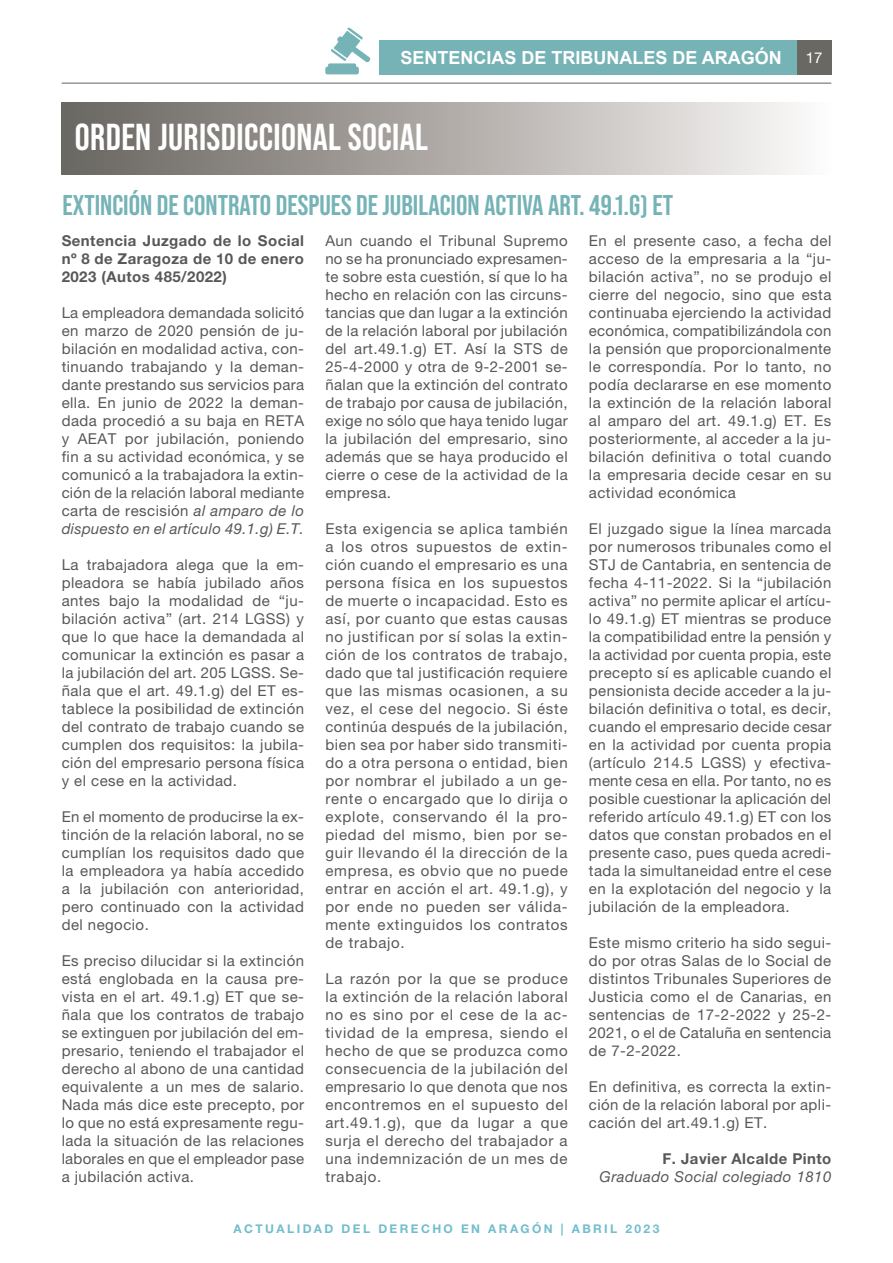
<style>
.page{position:relative;width:893px;height:1263px;background:#fff}
.page>*{position:absolute;margin:0;border:0;box-sizing:border-box;transform-origin:0 0}
.t1{font:700 37.5px "Bebas Neue Pro";letter-spacing:.01em;color:#fff}
.t2{font:700 28.5px "Bebas Neue Pro";color:#75b3b6}
.t3{font:700 18px "Arial";color:#fff}
.t4{font:15px/18px "Helvetica Neue LT Pro";letter-spacing:.03em;color:#58585a;text-align:justify}
.t5{font:700 15px/18px "Helvetica Neue LT Pro";letter-spacing:.03em;color:#58585a;text-align:justify}
.t6{font:italic 15px "Helvetica Neue LT Pro";letter-spacing:.03em;color:#58585a}
.t7{font:15px "Helvetica Neue LT Pro";color:#fff}
.t8{font:700 12px "Helvetica Neue LT Pro";letter-spacing:.2em;color:#72bdce}
.s1{font-style:italic}
</style>
<div class="page">
<div style="left:62px;top:102px;width:769px;height:72px;background:linear-gradient(to right,#67625d,#fcf9f8)"></div>
<hr style="left:62px;top:83px;width:769px;height:1px;background:#72776b">
<svg style="left:325px;top:27px;width:46px;height:47px"></svg>
<div style="left:379px;top:40px;width:418px;height:34px;background:#75b3b6"></div>
<div style="left:797px;top:40px;width:34px;height:34px;background:#696863"></div>
<p class="t3" style="left:400px;top:46px;width:383px">SENTENCIAS DE TRIBUNALES DE ARAGÓN</p>
<p class="t7" style="left:806px;top:48px;width:18px">17</p>
<h1 class="t1" style="left:75px;top:116px;width:354px">ORDEN JURISDICCIONAL SOCIAL</h1>
<h2 class="t2" style="left:63px;top:189px;width:612px">EXTINCIÓN DE CONTRATO DESPUES DE JUBILACION ACTIVA ART. 49.1.G) ET</h2>
<p class="t5" style="left:62px;top:231px;width:244px">Sentencia Juzgado de lo Social nº 8 de Zaragoza de 10 de enero 2023 (Autos 485/2022)</p>
<p class="t4" style="left:62px;top:304px;width:244px">La empleadora demandada solicitó en marzo de 2020 pensión de ju&shy;bilación en modalidad activa, con&shy;tinuando trabajando y la deman&shy;dante prestando sus servicios para ella. En junio de 2022 la deman&shy;dada procedió a su baja en RETA y AEAT por jubilación, poniendo fin a su actividad económica, y se comunicó a la trabajadora la extin&shy;ción de la relación laboral mediante carta de rescisión <span class="s1">al amparo de lo dispuesto en el artículo 49.1.g) E.T.</span></p>
<p class="t4" style="left:62px;top:556px;width:244px">La trabajadora alega que la em&shy;pleadora se había jubilado años antes bajo la modalidad de “ju&shy;bilación activa” (art. 214 LGSS) y que lo que hace la demandada al comunicar la extinción es pasar a la jubilación del art. 205 LGSS. Se&shy;ñala que el art. 49.1.g) del ET es&shy;tablece la posibilidad de extinción del contrato de trabajo cuando se cumplen dos requisitos: la jubila&shy;ción del empresario persona física y el cese en la actividad.</p>
<p class="t4" style="left:62px;top:808px;width:244px">En el momento de producirse la ex&shy;tinción de la relación laboral, no se cumplían los requisitos dado que la empleadora ya había accedido a la jubilación con anterioridad, pero continuado con la actividad del negocio.</p>
<p class="t4" style="left:62px;top:952px;width:244px">Es preciso dilucidar si la extinción está englobada en la causa pre&shy;vista en el art. 49.1.g) ET que se&shy;ñala que los contratos de trabajo se extinguen por jubilación del em&shy;presario, teniendo el trabajador el derecho al abono de una cantidad equivalente a un mes de salario.<br>Nada más dice este precepto, por lo que no está expresamente regu&shy;lada la situación de las relaciones laborales en que el empleador pase a jubilación activa.</p>
<p class="t4" style="left:325px;top:232px;width:244px">Aun cuando el Tribunal Supremo no se ha pronunciado expresamen&shy;te sobre esta cuestión, sí que lo ha hecho en relación con las circuns&shy;tancias que dan lugar a la extinción de la relación laboral por jubilación del art.49.1.g) ET. Así la STS de 25-4-2000 y otra de 9-2-2001 se&shy;ñalan que la extinción del contrato de trabajo por causa de jubilación, exige no sólo que haya tenido lugar la jubilación del empresario, sino además que se haya producido el cierre o cese de la actividad de la empresa.</p>
<p class="t4" style="left:325px;top:520px;width:244px">Esta exigencia se aplica también a los otros supuestos de extin&shy;ción cuando el empresario es una persona física en los supuestos de muerte o incapacidad. Esto es así, por cuanto que estas causas no justifican por sí solas la extin&shy;ción de los contratos de trabajo, dado que tal justificación requiere que las mismas ocasionen, a su vez, el cese del negocio. Si éste continúa después de la jubilación, bien sea por haber sido transmiti&shy;do a otra persona o entidad, bien por nombrar el jubilado a un ge&shy;rente o encargado que lo dirija o explote, conservando él la pro&shy;piedad del mismo, bien por se&shy;guir llevando él la dirección de la empresa, es obvio que no puede entrar en acción el art. 49.1.g), y por ende no pueden ser válida&shy;mente extinguidos los contratos de trabajo.</p>
<p class="t4" style="left:325px;top:970px;width:244px">La razón por la que se produce la extinción de la relación laboral no es sino por el cese de la ac&shy;tividad de la empresa, siendo el hecho de que se produzca como consecuencia de la jubilación del empresario lo que denota que nos encontremos en el supuesto del art.49.1.g), que da lugar a que surja el derecho del trabajador a una indemnización de un mes de trabajo.</p>
<p class="t4" style="left:589px;top:232px;width:244px">En el presente caso, a fecha del acceso de la empresaria a la “ju&shy;bilación activa”, no se produjo el cierre del negocio, sino que esta continuaba ejerciendo la actividad económica, compatibilizándola con la pensión que proporcionalmente le correspondía. Por lo tanto, no podía declararse en ese momento la extinción de la relación laboral al amparo del art. 49.1.g) ET. Es posteriormente, al acceder a la ju&shy;bilación definitiva o total cuando la empresaria decide cesar en su actividad económica</p>
<p class="t4" style="left:589px;top:520px;width:244px">El juzgado sigue la línea marcada por numerosos tribunales como el STJ de Cantabria, en sentencia de fecha 4-11-2022. Si la “jubilación activa” no permite aplicar el artícu&shy;lo 49.1.g) ET mientras se produce la compatibilidad entre la pensión y la actividad por cuenta propia, este precepto sí es aplicable cuando el pensionista decide acceder a la ju&shy;bilación definitiva o total, es decir, cuando el empresario decide cesar en la actividad por cuenta propia (artículo 214.5 LGSS) y efectiva&shy;mente cesa en ella. Por tanto, no es posible cuestionar la aplicación del referido artículo 49.1.g) ET con los datos que constan probados en el presente caso, pues queda acredi&shy;tada la simultaneidad entre el cese en la explotación del negocio y la jubilación de la empleadora.</p>
<p class="t4" style="left:589px;top:934px;width:244px">Este mismo criterio ha sido segui&shy;do por otras Salas de lo Social de distintos Tribunales Superiores de Justicia como el de Canarias, en sentencias de 17-2-2022 y 25-2- 2021, o el de Cataluña en sentencia de 7-2-2022.</p>
<p class="t4" style="left:589px;top:1078px;width:244px">En definitiva, es correcta la extin&shy;ción de la relación laboral por apli&shy;cación del art.49.1.g) ET.</p>
<p class="t5" style="left:663px;top:1149px;width:170px">F. Javier Alcalde Pinto</p>
<p class="t6" style="left:600px;top:1168px;width:233px">Graduado Social colegiado 1810</p>
<p class="t8" style="left:234px;top:1221px;width:427px">ACTUALIDAD DEL DERECHO EN ARAGÓN | ABRIL 2023</p>
</div>
